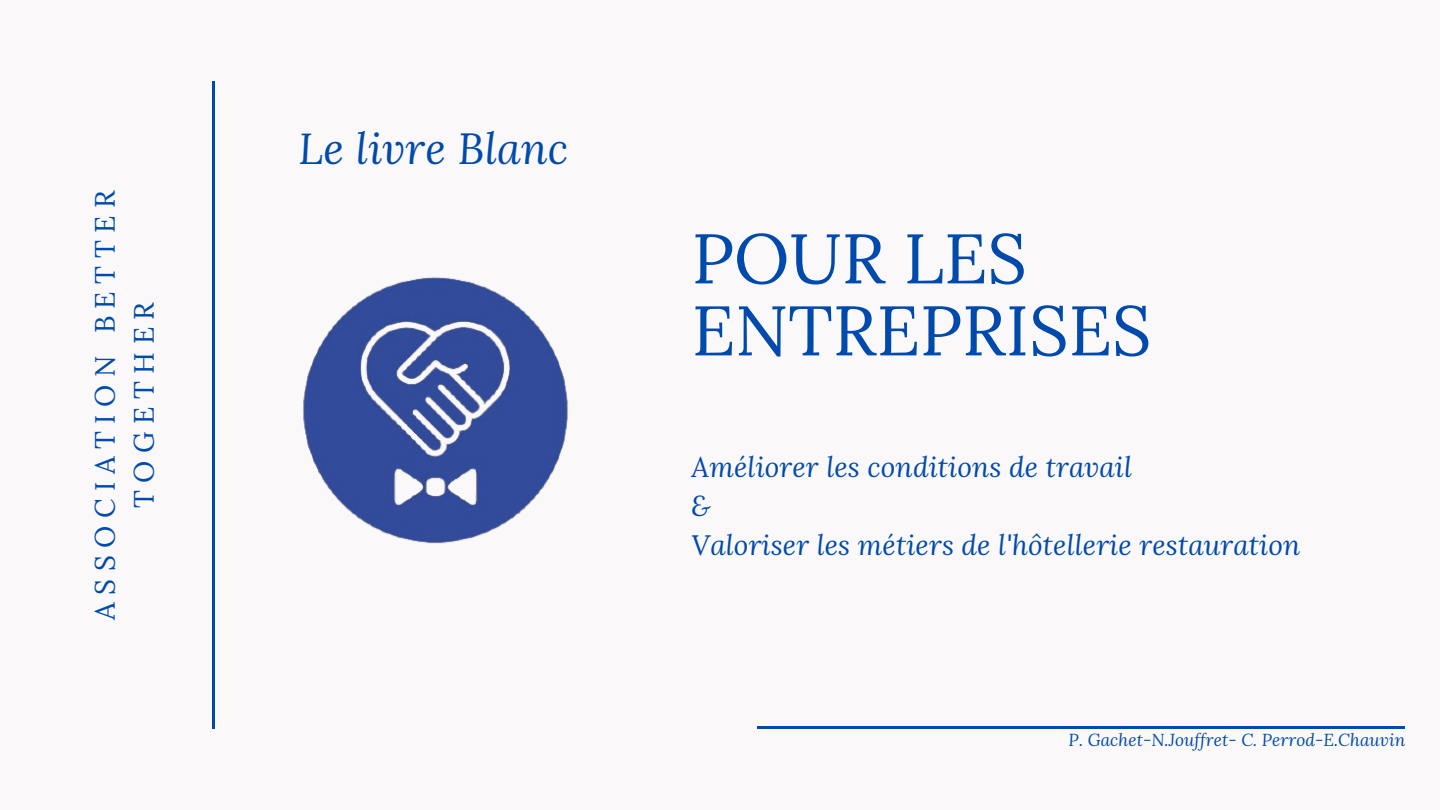
<style>
.page{position:relative;width:1440px;height:810px;background:#faf8f8}
.page>*{position:absolute;margin:0;border:0;box-sizing:border-box;transform-origin:0 0}
.t1{font:70px/72px "Lora";letter-spacing:-.005em;color:#004aad}
.t2{font:italic 43.2px "Lora";letter-spacing:.005em;color:#004aad}
.t3{font:italic 28px "Lora";letter-spacing:.005em;color:#004aad}
.t4{font:28px/39px "Lora";letter-spacing:.27em;color:#004aad;text-align:center}
.t5{font:italic 17.2px "Lora";letter-spacing:.005em;color:#004aad}
</style>
<div class="page">
<hr style="left:212px;top:81px;width:3px;height:648px;background:#004aad">
<img style="left:303px;top:277px;width:265px;height:267px">
<hr style="left:757px;top:726px;width:648px;height:3px;background:#004aad">
<p class="t4" style="left:85px;top:620px;width:431px;rotate:-90deg">ASSOCIATION BETTER<br>TOGETHER</p>
<p class="t2" style="left:298px;top:119px;width:271px">Le livre Blanc</p>
<p class="t1" style="left:692px;top:222px;width:461px">POUR LES<br>ENTREPRISES</p>
<p class="t3" style="left:692px;top:448px;width:442px">Améliorer les conditions de travail</p>
<p class="t3" style="left:692px;top:487px;width:21px">&amp;</p>
<p class="t3" style="left:692px;top:526px;width:610px">Valoriser les métiers de l'hôtellerie restauration</p>
<p class="t5" style="left:1069px;top:728px;width:338px">P. Gachet-N.Jouffret- C. Perrod-E.Chauvin</p>
</div>
